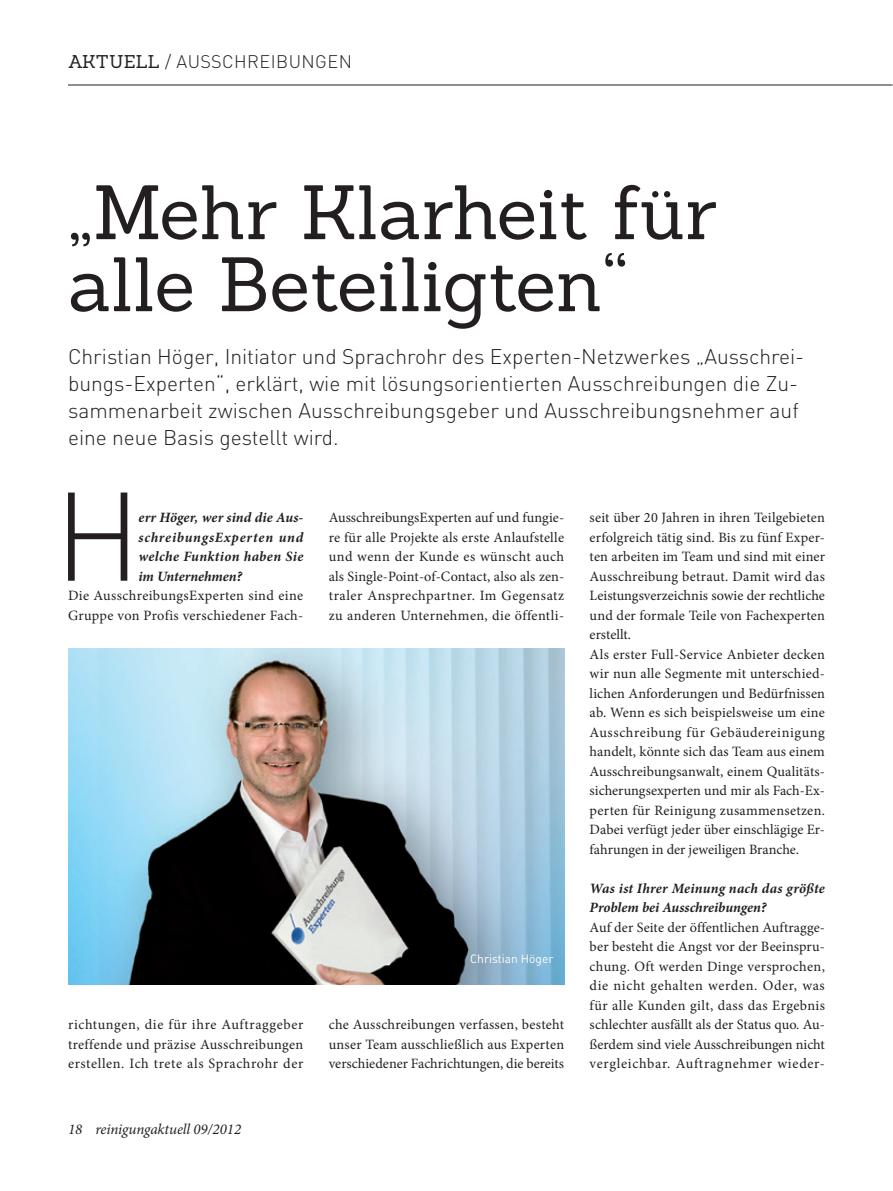
<style>
.page{position:relative;width:893px;height:1191px;background:#fff}
.page>*{position:absolute;margin:0;border:0;box-sizing:border-box;transform-origin:0 0}
.t1{font:300 123.75px "DIN";color:#231f20}
.t2{font:75px/72px "Sanchez";letter-spacing:-.01em;color:#231f20}
.t3{font:300 21px/27px "DIN";color:#231f20}
.t4{font:18px "Sanchez";letter-spacing:-.005em;color:#231f20}
.t5{font:300 18px "DIN";color:#231f20}
.t6{font:italic 15px "Minion Pro";letter-spacing:-.005em;color:#231f20}
.t7{font:14.25px/19.5px "Minion Pro";letter-spacing:.015em;color:#231f20;text-align:justify}
.t8{font:italic 700 14.25px/19.5px "Minion Pro";letter-spacing:.01em;color:#231f20}
.t9{font:12px "DIN Regular Alternate";color:#fff}
.s1{font-family:"DIN";font-weight:300}
</style>
<div class="page">
<hr style="left:68px;top:85px;width:824px;height:1px;background:#231f20">
<img style="left:68px;top:648px;width:496px;height:336px">
<p class="t4" style="left:68px;top:50px;width:145px">aktuell <span class="s1">/ aussch</span></p>
<p class="t5" style="left:247px;top:50px;width:92px">reibungen</p>
<h2 class="t2" style="left:68px;top:176px;width:650px">„Mehr Klarheit für alle Beteiligten“</h2>
<p class="t3" style="left:68px;top:342px;width:738px">Christian Höger, Initiator und Sprachrohr des Experten-Netzwerkes „Ausschrei&shy;bungs-Experten“, erklärt, wie mit lösungsorientierten Ausschreibungen die Zu&shy;sammenarbeit zwischen Ausschreibungsgeber und Ausschreibungsnehmer auf eine neue Basis gestellt wird.</p>
<h1 class="t1" style="left:54px;top:460px;width:88px">H</h1>
<p class="t8" style="left:138px;top:507px;width:166px;text-align:justify">err Höger, wer sind die Aus&shy;schreibungsExperten und welche Funktion haben Sie im Unternehmen?</p>
<p class="t7" style="left:68px;top:586px;width:237px">Die AusschreibungsExperten sind eine<br>Gruppe von Profis verschiedener Fach-</p>
<p class="t7" style="left:329px;top:508px;width:237px">AusschreibungsExperten auf und fungie&shy;re für alle Projekte als erste Anlaufstelle und wenn der Kunde es wünscht auch als Single-Point-of-Contact, also als zen&shy;traler Ansprechpartner. Im Gegensatz zu anderen Unternehmen, die öffentli-</p>
<p class="t7" style="left:68px;top:1015px;width:237px">richtungen, die für ihre Auftraggeber treffende und präzise Ausschreibungen erstellen. Ich trete als Sprachrohr der</p>
<p class="t6" style="left:68px;top:1118px;width:175px">18 reinigungaktuell 09/2012</p>
<p class="t9" style="left:470px;top:951px;width:85px">Christian Höger</p>
<p class="t7" style="left:329px;top:1015px;width:237px">che Ausschreibungen verfassen, besteht unser Team ausschließlich aus Experten verschiedener Fachrichtungen, die bereits</p>
<p class="t7" style="left:590px;top:508px;width:237px;text-align:left">seit über 20 Jahren in ihren Teilgebieten erfolgreich tätig sind. Bis zu fünf Exper&shy;ten arbeiten im Team und sind mit einer Ausschreibung betraut. Damit wird das Leistungsverzeichnis sowie der rechtliche und der formale Teile von Fachexperten erstellt.<br>Als erster Full-Service Anbieter decken wir nun alle Segmente mit unterschied&shy;lichen Anforderungen und Bedürfnissen ab. Wenn es sich beispielsweise um eine Ausschreibung für Gebäudereinigung handelt, könnte sich das Team aus einem Ausschreibungsanwalt, einem Qualitäts&shy;sicherungsexperten und mir als Fach-Ex&shy;perten für Reinigung zusammensetzen.<br>Dabei verfügt jeder über einschlägige Er&shy;fahrungen in der jeweiligen Branche.</p>
<p class="t8" style="left:590px;top:878px;width:237px">Was ist Ihrer Meinung nach das größte<br>Problem bei Ausschreibungen?</p>
<p class="t7" style="left:590px;top:917px;width:237px">Auf der Seite der öffentlichen Auftragge&shy;ber besteht die Angst vor der Beeinspru&shy;chung. Oft werden Dinge versprochen, die nicht gehalten werden. Oder, was für alle Kunden gilt, dass das Ergebnis schlechter ausfällt als der Status quo. Au&shy;ßerdem sind viele Ausschreibungen nicht vergleichbar. Auftragnehmer wieder-</p>
</div>
